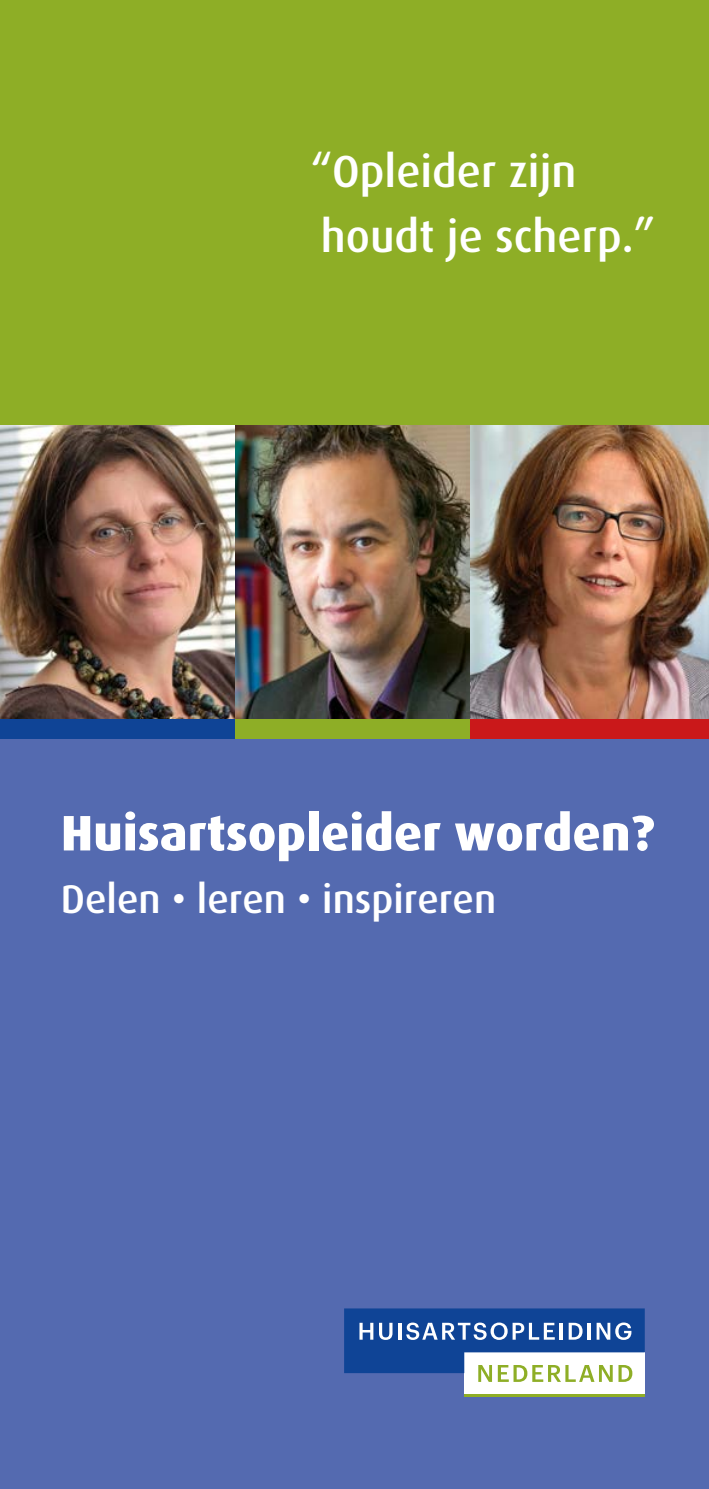
<style>
.page{position:relative;width:709px;height:1489px;background:#fff}
.page>*{position:absolute;margin:0;border:0;box-sizing:border-box;transform-origin:0 0}
.t1{font:800 50px "Dax";color:#fff}
.t2{font:500 45px/65px "Dax";color:#fff}
.t3{font:500 40px "Dax";color:#fff}
</style>
<div class="page">
<div style="left:0;top:0;width:709px;height:464px;background:#8eae26"></div>
<div style="left:0;top:681px;width:709px;height:807px;background:#546ab0"></div>
<img style="left:0;top:425px;width:709px;height:294px">
<div style="left:0;top:719px;width:236px;height:19px;background:#0f4496"></div>
<div style="left:235px;top:719px;width:236px;height:19px;background:#8eae26"></div>
<div style="left:470px;top:719px;width:239px;height:19px;background:#ca181a"></div>
<div style="left:464px;top:1352px;width:180px;height:43px;background:#fff"></div>
<hr style="left:464px;top:1394px;width:180px;height:2px;background:#8eae26">
<svg style="left:344px;top:1308px;width:300px;height:73px"></svg>
<p class="t2" style="left:310px;top:139px;width:346px">“Opleider zijn houdt je scherp.”</p>
<p class="t1" style="left:61px;top:804px;width:595px">Huisartsopleider worden?</p>
<p class="t3" style="left:61px;top:876px;width:437px">Delen • leren • inspireren</p>
</div>
